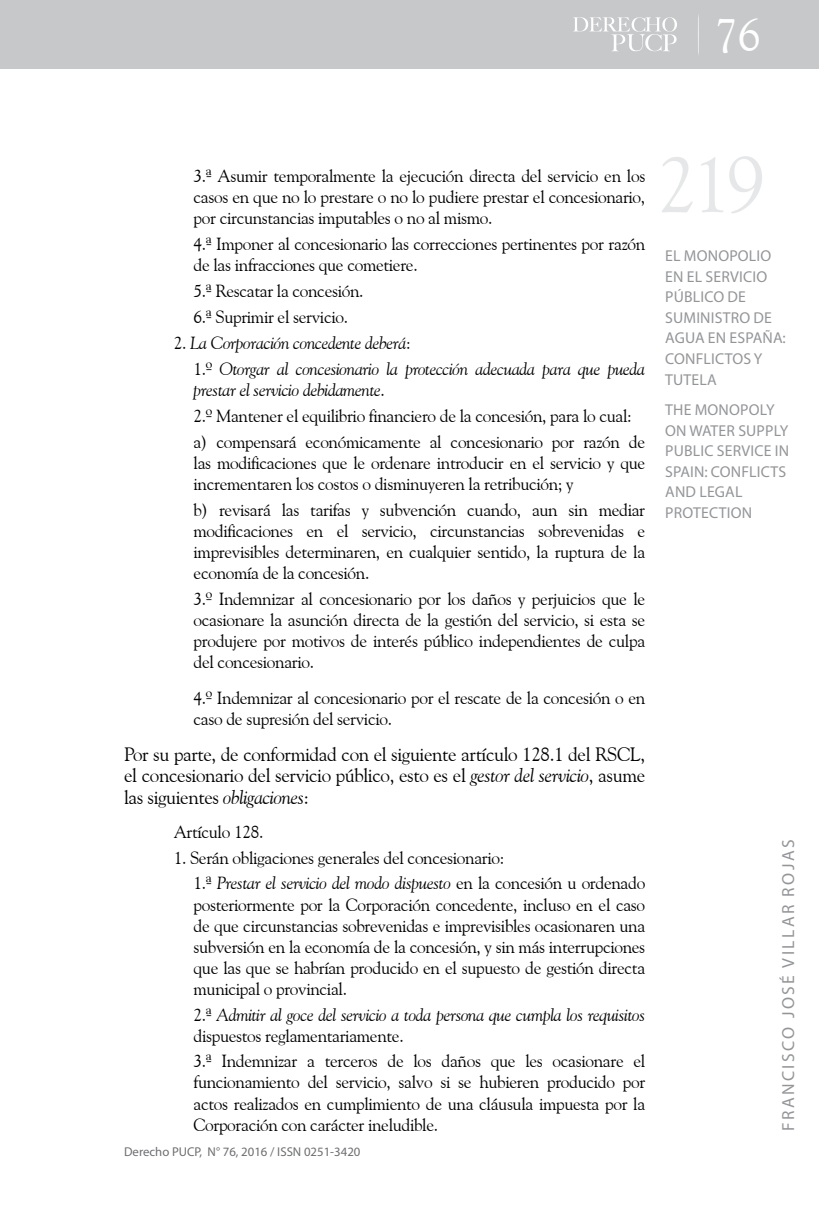
<style>
.page{position:relative;width:819px;height:1206px;background:#fff}
.page>*{position:absolute;margin:0;border:0;box-sizing:border-box;transform-origin:0 0}
.t1{font:78.75px "Goudy Old Style BT";color:#e6e7e8}
.t2{font:46.38px "Goudy Old Style BT";color:#fff}
.t3{font:19.25px/21.3px "Goudy Old Style BT";letter-spacing:-.02em;color:#000;text-align:justify}
.t4{font:17.5px/21px "Goudy Old Style BT";letter-spacing:-.02em;color:#000}
.t5{font:italic 17.5px/25.9px "Goudy Old Style BT";letter-spacing:-.02em;color:#000}
.t6{font:17.5px "Myriad Pro";letter-spacing:.14em;color:#939598}
.t7{font:15.75px/20.7px "Myriad Pro";letter-spacing:.01em;color:#939598}
.t8{font:12.78px "Myriad Pro";color:#6d6e71}
.s1{font-style:normal}
.s2{font-style:italic}
</style>
<div class="page">
<div style="left:0;top:0;width:819px;height:69px;background:#c7c8ca"></div>
<svg style="left:573px;top:17px;width:104px;height:34px"></svg>
<h2 class="t2" style="left:714px;top:6px;width:47px">76</h2>
<p class="t4" style="left:193px;top:165px;width:453px;text-align:justify">3.ª Asumir temporalmente la ejecución directa del servicio en los casos en que no lo prestare o no lo pudiere prestar el concesionario, por circunstancias imputables o no al mismo.</p>
<p class="t4" style="left:193px;top:233px;width:453px">4.ª Imponer al concesionario las correcciones pertinentes por razón de las infracciones que cometiere.</p>
<p class="t4" style="left:193px;top:278px;width:171px;line-height:25.9px">5.ª Rescatar la concesión.<br>6.ª Suprimir el servicio.</p>
<p class="t5" style="left:193px;top:329px;width:453px;text-indent:-20px"><span class="s1">2.</span> La Corporación concedente deberá<span class="s1">:<br>1.º</span> Otorgar al concesionario la protección adecuada para que pueda</p>
<p class="t4" style="left:193px;top:376px;width:453px;line-height:25.9px"><span class="s2">prestar el servicio debidamente</span>.<br>2.º Mantener el equilibrio financiero de la concesión, para lo cual: a) compensará económicamente al concesionario por razón de</p>
<p class="t4" style="left:193px;top:452px;width:453px">las modificaciones que le ordenare introducir en el servicio y que incrementaren los costos o disminuyeren la retribución; y</p>
<p class="t4" style="left:193px;top:499px;width:453px;text-align:justify">b) revisará las tarifas y subvención cuando, aun sin mediar modificaciones en el servicio, circunstancias sobrevenidas e imprevisibles determinaren, en cualquier sentido, la ruptura de la economía de la concesión.</p>
<p class="t4" style="left:193px;top:588px;width:453px;text-align:justify">3.º Indemnizar al concesionario por los daños y perjuicios que le ocasionare la asunción directa de la gestión del servicio, si esta se produjere por motivos de interés público independientes de culpa del concesionario.</p>
<p class="t4" style="left:193px;top:687px;width:453px">4.º Indemnizar al concesionario por el rescate de la concesión o en caso de supresión del servicio.</p>
<p class="t3" style="left:124px;top:743px;width:522px">Por su parte, de conformidad con el siguiente artículo 128.1 del RSCL, el concesionario del servicio público, esto es el <span class="s2">gestor del servicio</span>, asume las siguientes <span class="s2">obligaciones</span>:</p>
<p class="t4" style="left:174px;top:820px;width:91px">Artículo 128.</p>
<p class="t4" style="left:193px;top:844px;width:453px;line-height:25.9px;text-indent:-20px">1. Serán obligaciones generales del concesionario:<br>1.ª <span class="s2">Prestar el servicio del modo dispuesto</span> en la concesión u ordenado</p>
<p class="t4" style="left:193px;top:893px;width:453px;text-align:justify">posteriormente por la Corporación concedente, incluso en el caso de que circunstancias sobrevenidas e imprevisibles ocasionaren una subversión en la economía de la concesión, y sin más interrupciones que las que se habrían producido en el supuesto de gestión directa municipal o provincial.</p>
<p class="t5" style="left:193px;top:1003px;width:453px;line-height:21px"><span class="s1">2.ª</span> Admitir al goce del servicio a toda persona que cumpla los requisitos <span class="s1">dispuestos reglamentariamente.</span></p>
<p class="t4" style="left:193px;top:1050px;width:453px;text-align:justify">3.ª Indemnizar a terceros de los daños que les ocasionare el funcionamiento del servicio, salvo si se hubieren producido por actos realizados en cumplimiento de una cláusula impuesta por la Corporación con carácter ineludible.</p>
<p class="t8" style="left:124px;top:1144px;width:238px">Derecho PUCP, N° 76, 2016 / ISSN 0251-3420</p>
<h1 class="t1" style="left:657px;top:136px;width:109px">219</h1>
<p class="t7" style="left:665px;top:245px;width:122px">EL MONOPOLIO<br>EN EL SERVICIO<br>PÚBLICO DE<br>SUMINISTRO DE<br>AGUA EN ESPAÑA:<br>CONFLICTOS Y<br>TUTELA</p>
<p class="t7" style="left:665px;top:399px;width:125px">THE MONOPOLY<br>ON WATER SUPPLY<br>PUBLIC SERVICE IN<br>SPAIN: CONFLICTS<br>AND LEGAL<br>PROTECTION</p>
<p class="t6" style="left:777px;top:1131px;width:293px;rotate:-90deg">FRANCISCO JOSÉ VILLAR ROJAS</p>
</div>
